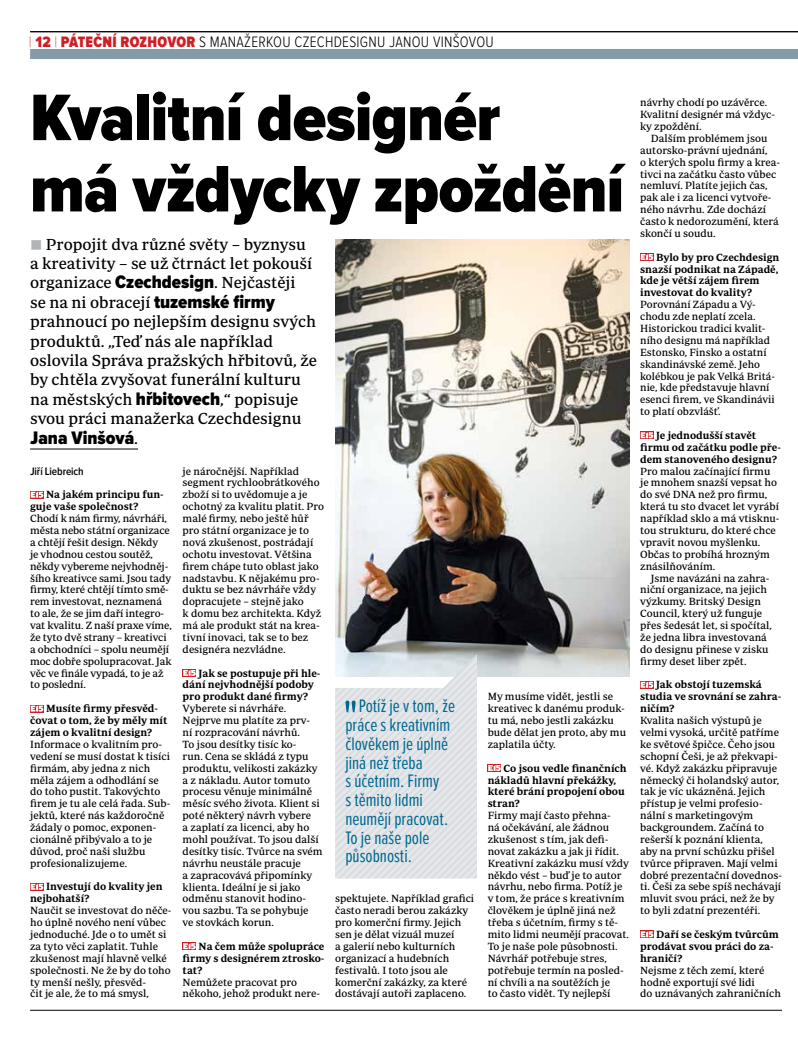
<style>
.page{position:relative;width:798px;height:1053px;background:#fff}
.page>*{position:absolute;margin:0;border:0;box-sizing:border-box;transform-origin:0 0}
.t1{font:900 68.12px/71.2px "Proxima Nova Cond";letter-spacing:-.01em;color:#000}
.t2{font:18.75px/18.8px "Proxima Nova Ex Cn";color:#006991}
.t3{font:900 18.75px "Proxima Nova Cond";color:#000}
.t4{font:16.25px/19.4px "Periodico Text";color:#000}
.t5{font:300 15.62px "Proxima Nova Cond";letter-spacing:.02em;color:#000;scale:.96 1}
.t6{font:900 15.62px "Proxima Nova Cond";letter-spacing:.02em;color:#cf1f26;scale:.96 1}
.t7{font:600 11.25px "Proxima Nova Cond";letter-spacing:-.01em;color:#000}
.t8{font:10.62px/11.9px "Periodico Text";color:#000}
.t9{font:600 10.62px/11.9px "Periodico Text";color:#000}
.s1{font-weight:100}
.s2{color:#b1b4b6}
.s3{font-family:"Proxima Nova Cond";font-weight:900;font-size:18.75px}
.s4{font-family:"Periodico Text";font-weight:400;font-size:16.25px}
</style>
<div class="page">
<img style="left:335px;top:239px;width:294px;height:437px">
<svg style="left:335px;top:654px;width:142px;height:224px;background:#e0e3e6"></svg>
<hr style="left:30px;top:31px;width:767px;height:1px;background:#000">
<div style="left:30px;top:49px;width:767px;height:10px;background:#849aa6"></div>
<hr style="left:30px;top:1009px;width:751px;height:1px;background:#000">
<hr style="left:30px;top:449px;width:108px;height:1px;background:#000">
<svg style="left:30px;top:491px;width:14px;height:7px"></svg>
<svg style="left:30px;top:705px;width:14px;height:7px"></svg>
<svg style="left:30px;top:883px;width:14px;height:7px"></svg>
<svg style="left:182px;top:669px;width:14px;height:7px"></svg>
<svg style="left:182px;top:942px;width:14px;height:7px"></svg>
<svg style="left:640px;top:253px;width:13px;height:8px"></svg>
<svg style="left:640px;top:431px;width:13px;height:8px"></svg>
<svg style="left:640px;top:681px;width:13px;height:7px"></svg>
<svg style="left:640px;top:930px;width:13px;height:7px"></svg>
<svg style="left:487px;top:764px;width:14px;height:7px"></svg>
<h3 class="t6" style="left:29px;top:35px;width:106px"><span class="s1">|</span> 12 <span class="s1">|</span> páteční ROZHOVOR</h3>
<h3 class="t5" style="left:199px;top:35px;width:308px">S MANAŽERKOU CZECHDESIGNU JANOU VINŠOVOU</h3>
<h1 class="t1" style="left:30px;top:85px;width:597px">Kvalitní designér<br>má vždycky zpoždění</h1>
<p class="t4" style="left:30px;top:234px;width:288px"><span class="s2">■</span> Propojit dva různé světy – byznysu a kreativity – se už čtrnáct let pokouší organizace <span class="s3">Czechdesign</span>. Nejčastěji<br>se na ni obracejí <span class="s3">tuzemské firmy </span>prahnoucí po nejlepším designu svých produktů. „Teď nás ale například oslovila Správa pražských hřbitovů, že by chtěla zvyšovat funerální kulturu na městských <span class="s3">hřbitovech</span>,“ popisuje svou práci manažerka Czechdesignu</p>
<h2 class="t3" style="left:30px;top:428px;width:109px">Jana Vinšová<span class="s4">.</span></h2>
<p class="t7" style="left:30px;top:465px;width:55px">Jiří Liebreich</p>
<p class="t9" style="left:30px;top:488px;width:135px;text-indent:16px">Na jakém principu fun&shy;guje vaše společnost?</p>
<p class="t8" style="left:30px;top:512px;width:143px">Chodí k nám firmy, návrháři, města nebo státní organizace a chtějí řešit design. Někdy<br>je vhodnou cestou soutěž, někdy vybereme nejvhodněj&shy;šího kreativce sami. Jsou tady firmy, které chtějí tímto smě&shy;rem investovat, neznamená to ale, že se jim daří integro&shy;vat kvalitu. Z naší praxe víme, že tyto dvě strany – kreativci a obchodníci – spolu neumějí moc dobře spolupracovat. Jak věc ve finále vypadá, to je až to poslední.</p>
<p class="t9" style="left:30px;top:702px;width:139px;text-indent:16px">Musíte firmy přesvěd&shy;čovat o tom, že by měly mít zájem o kvalitní design?</p>
<p class="t8" style="left:30px;top:738px;width:142px">Informace o kvalitním pro&shy;vedení se musí dostat k tisíci firmám, aby jedna z nich měla zájem a odhodlání se do toho pustit. Takovýchto firem je tu ale celá řada. Sub&shy;jektů, které nás každoročně žádaly o pomoc, exponen&shy;cionálně přibývalo a to je důvod, proč naši službu profesionalizujeme.</p>
<p class="t9" style="left:30px;top:880px;width:134px;text-indent:16px">Investují do kvality jen nejbohatší?</p>
<p class="t8" style="left:30px;top:904px;width:143px">Naučit se investovat do něče&shy;ho úplně nového není vůbec jednoduché. Jde o to umět si za tyto věci zaplatit. Tuhle zkušenost mají hlavně velké společnosti. Ne že by do toho ty menší nešly, přesvěd-<br>čit je ale, že to má smysl,</p>
<p class="t8" style="left:182px;top:465px;width:143px">je náročnější. Například segment rychloobrátkového zboží si to uvědomuje a je ochotný za kvalitu platit. Pro malé firmy, nebo ještě hůř pro státní organizace je to nová zkušenost, postrádají ochotu investovat. Většina firem chápe tuto oblast jako nadstavbu. K nějakému pro&shy;duktu se bez návrháře vždy dopracujete – stejně jako<br>k domu bez architekta. Když má ale produkt stát na krea&shy;tivní inovaci, tak se to bez designéra nezvládne.</p>
<p class="t9" style="left:182px;top:666px;width:139px;text-indent:16px">Jak se postupuje při hle&shy;dání nejvhodnější podoby pro produkt dané firmy?</p>
<p class="t8" style="left:182px;top:702px;width:141px">Vyberete si návrháře.<br>Nejprve mu platíte za prv-<br>ní rozpracování návrhů.<br>To jsou desítky tisíc ko-<br>run. Cena se skládá z typu produktu, velikosti zakázky a z nákladu. Autor tomuto procesu věnuje minimálně měsíc svého života. Klient si poté některý návrh vybere<br>a zaplatí za licenci, aby ho mohl používat. To jsou další desítky tisíc. Tvůrce na svém návrhu neustále pracuje<br>a zapracovává připomínky klienta. Ideální je si jako odměnu stanovit hodino&shy;vou sazbu. Ta se pohybuje<br>ve stovkách korun.</p>
<p class="t9" style="left:182px;top:939px;width:143px;text-align:justify;text-indent:16px">Na čem může spolupráce firmy s designérem ztrosko&shy;tat?</p>
<p class="t8" style="left:182px;top:975px;width:139px">Nemůžete pracovat pro někoho, jehož produkt nere-</p>
<p class="t8" style="left:487px;top:690px;width:140px">My musíme vidět, jestli se kreativec k danému produk&shy;tu má, nebo jestli zakázku bude dělat jen proto, aby mu zaplatila účty.</p>
<p class="t9" style="left:487px;top:761px;width:140px;text-indent:16px">Co jsou vedle finančních nákladů hlavní překážky, které brání propojení obou stran?</p>
<p class="t8" style="left:487px;top:809px;width:143px">Firmy mají často přehna-<br>ná očekávání, ale žádnou zkušenost s tím, jak defi&shy;novat zakázku a jak ji řídit.<br>Kreativní zakázku musí vždy někdo vést – buď je to autor návrhu, nebo firma. Potíž je v tom, že práce s kreativním člověkem je úplně jiná než třeba s účetním, firmy s tě&shy;mito lidmi neumějí pracovat.<br>To je naše pole působnosti.<br>Návrhář potřebuje stres, potřebuje termín na posled&shy;ní chvíli a na soutěžích je<br>to často vidět. Ty nejlepší</p>
<h2 class="t2" style="left:345px;top:697px;width:111px;text-indent:13px">Potíž je v tom, že práce s kreativním člověkem je úplně jiná než třeba<br>s účetním. Firmy<br>s těmito lidmi neumějí pracovat.<br>To je naše pole působnosti.</h2>
<p class="t8" style="left:335px;top:892px;width:140px">spektujete. Například grafici často neradi berou zakázky pro komerční firmy. Jejich sen je dělat vizuál muzeí<br>a galerií nebo kulturních organizací a hudebních festivalů. I toto jsou ale komerční zakázky, za které dostávají autoři zaplaceno.</p>
<p class="t8" style="left:640px;top:96px;width:136px">návrhy chodí po uzávěrce.<br>Kvalitní designér má vždyc&shy;ky zpoždění.</p>
<p class="t8" style="left:640px;top:132px;width:141px;text-indent:11px">Dalším problémem jsou autorsko-právní ujednání,<br>o kterých spolu firmy a krea&shy;tivci na začátku často vůbec nemluví. Platíte jejich čas, pak ale i za licenci vytvoře&shy;ného návrhu. Zde dochází často k nedorozumění, která skončí u soudu.</p>
<p class="t9" style="left:640px;top:251px;width:140px;text-indent:16px">Bylo by pro Czechdesign snazší podnikat na Západě, kde je větší zájem firem investovat do kvality?</p>
<p class="t8" style="left:640px;top:298px;width:136px">Porovnání Západu a Vý&shy;chodu zde neplatí zcela.<br>Historickou tradici kvalit&shy;ního designu má například<br>Estonsko, Finsko a ostatní skandinávské země. Jeho kolébkou je pak Velká Britá&shy;nie, kde představuje hlavní esenci firem, ve Skandinávii to platí obzvlášť.</p>
<p class="t9" style="left:640px;top:429px;width:142px;text-indent:16px">Je jednodušší stavět firmu od začátku podle pře&shy;dem stanoveného designu?</p>
<p class="t8" style="left:640px;top:465px;width:141px">Pro malou začínající firmu je mnohem snazší vepsat ho do své DNA než pro firmu, která tu sto dvacet let vyrábí například sklo a má vtisknu&shy;tou strukturu, do které chce vpravit novou myšlenku.<br>Občas to probíhá hrozným znásilňováním.</p>
<p class="t8" style="left:640px;top:571px;width:133px;text-indent:11px">Jsme navázáni na zahra&shy;niční organizace, na jejich výzkumy. Britský Design<br>Council, který už funguje přes šedesát let, si spočítal, že jedna libra investovaná do designu přinese v zisku firmy deset liber zpět.</p>
<p class="t9" style="left:640px;top:678px;width:143px;text-indent:16px">Jak obstojí tuzemská studia ve srovnání se zahra&shy;ničím?</p>
<p class="t8" style="left:640px;top:714px;width:143px">Kvalita našich výstupů je velmi vysoká, určitě patříme ke světové špičce. Čeho jsou schopní Češi, je až překvapi&shy;vé. Když zakázku připravuje německý či holandský autor, tak je víc ukázněná. Jejich přístup je velmi profesio&shy;nální s marketingovým backgroundem. Začíná to rešerší k poznání klienta, aby na první schůzku přišel tvůrce připraven. Mají velmi dobré prezentační dovednos&shy;ti. Češi za sebe spíš nechávají mluvit svou práci, než že by to byli zdatní prezentéři.</p>
<p class="t9" style="left:640px;top:928px;width:140px;text-indent:16px">Daří se českým tvůrcům prodávat svou práci do za&shy;hraničí?</p>
<p class="t8" style="left:640px;top:963px;width:142px">Nejsme z těch zemí, které hodně exportují své lidi<br>do uznávaných zahraničních</p>
</div>
